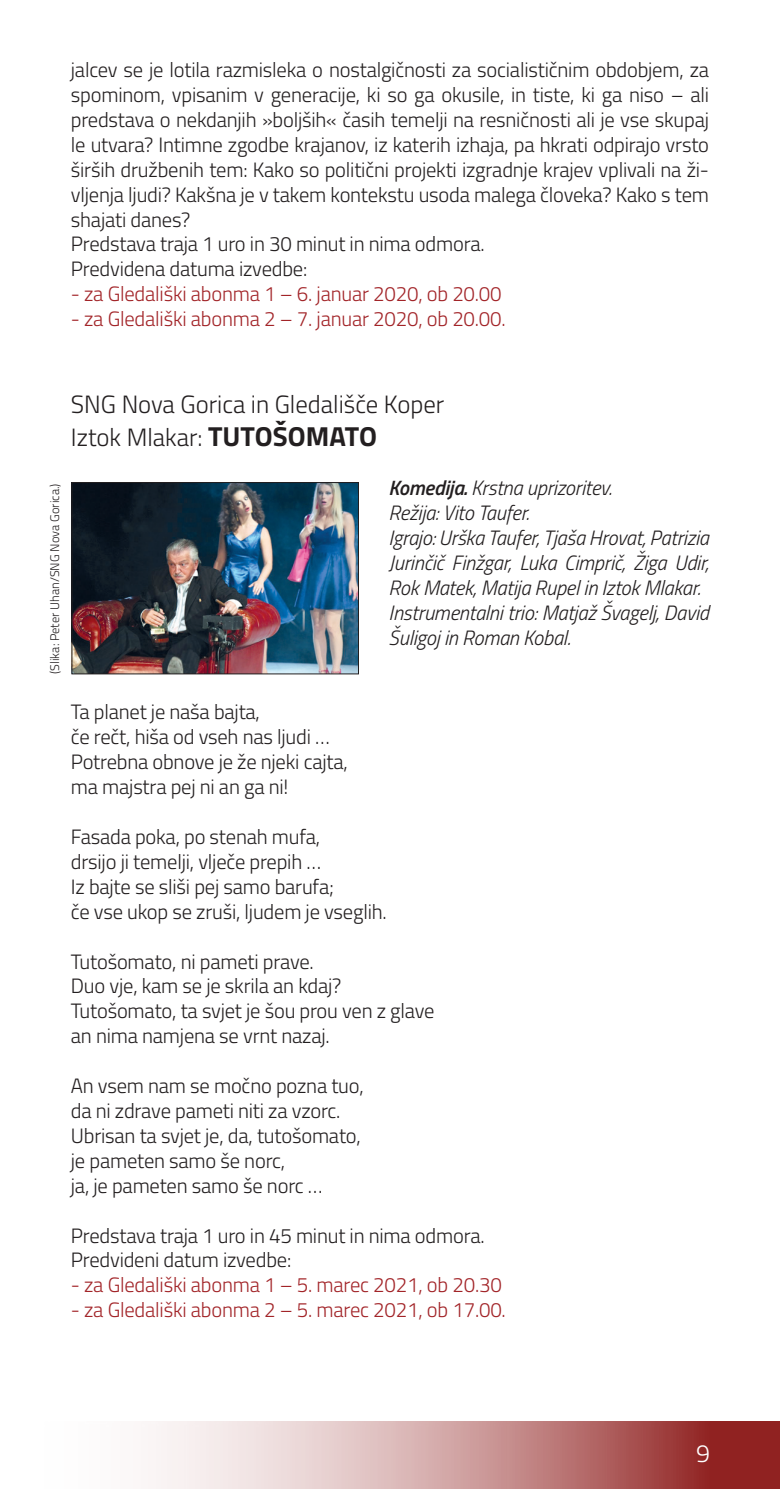
<style>
.page{position:relative;width:780px;height:1489px;background:#fff}
.page>*{position:absolute;margin:0;border:0;box-sizing:border-box;transform-origin:0 0}
.t1{font:300 25px "Titillium";color:#231f20}
.t2{font:300 25px "Titillium";color:#fff}
.t3{font:300 20.75px/25px "Titillium";letter-spacing:-.01em;color:#231f20;text-align:justify}
.t4{font:italic 300 20.75px/25px "Titillium";letter-spacing:-.01em;color:#231f20;text-align:justify}
.t5{font:300 20.75px "Titillium";letter-spacing:-.01em;color:#a22428}
.t6{font:300 12.5px "Titillium";color:#231f20}
.s1{font-weight:700;font-size:27.5px}
.s2{font-weight:600}
</style>
<div class="page">
<svg style="left:156px;top:1421px;width:624px;height:67px"></svg>
<hr style="left:0;top:1421px;width:1px;height:67px;background:#902221">
<img style="left:74px;top:484px;width:283px;height:188px">
<div style="left:72px;top:482px;width:287px;height:192px;border:1px solid #231f20"></div>
<p class="t3" style="left:71px;top:56px;width:639px">jalcev se je lotila razmisleka o nostalgičnosti za socialističnim obdobjem, za spominom, vpisanim v generacije, ki so ga okusile, in tiste, ki ga niso – ali predstava o nekdanjih »boljših« časih temelji na resničnosti ali je vse skupaj le utvara? Intimne zgodbe krajanov, iz katerih izhaja, pa hkrati odpirajo vrsto širših družbenih tem: Kako so politični projekti izgradnje krajev vplivali na ži&shy;vljenja ljudi? Kakšna je v takem kontekstu usoda malega človeka? Kako s tem shajati danes?</p>
<p class="t3" style="left:71px;top:231px;width:415px">Predstava traja 1 uro in 30 minut in nima odmora.</p>
<p class="t3" style="left:71px;top:255px;width:238px">Predvidena datuma izvedbe:</p>
<p class="t5" style="left:71px;top:279px;width:432px">- za Gledališki abonma 1 – 6. januar 2020, ob 20.00</p>
<p class="t5" style="left:71px;top:304px;width:436px">- za Gledališki abonma 2 – 7. januar 2020, ob 20.00.</p>
<p class="t6" style="left:46px;top:673px;width:192px;rotate:-90deg">(Slika: Peter Uhan/SNG Nova Gorica.)</p>
<p class="t1" style="left:71px;top:386px;width:375px">SNG Nova Gorica in Gledališče Koper</p>
<p class="t1" style="left:71px;top:419px;width:308px">Iztok Mlakar: <span class="s1">TUTOŠOMATO</span></p>
<p class="t4" style="left:388px;top:474px;width:225px"><span class="s2">Komedija.</span> Krstna uprizoritev.</p>
<p class="t4" style="left:388px;top:499px;width:142px">Režija: Vito Taufer.</p>
<p class="t4" style="left:388px;top:524px;width:322px">Igrajo: Urška Taufer, Tjaša Hrovat, Patrizia Jurinčič Finžgar, Luka Cimprič, Žiga Udir, Rok Matek, Matija Rupel in Iztok Mlakar.</p>
<p class="t4" style="left:388px;top:599px;width:322px">Instrumentalni trio: Matjaž Švagelj, David<br>Šuligoj in Roman Kobal.</p>
<p class="t3" style="left:71px;top:698px;width:191px">Ta planet je naša bajta,</p>
<p class="t3" style="left:71px;top:723px;width:260px">če rečt, hiša od vseh nas ljudi …</p>
<p class="t3" style="left:71px;top:748px;width:278px">Potrebna obnove je že njeki cajta,</p>
<p class="t3" style="left:71px;top:773px;width:219px">ma majstra pej ni an ga ni!</p>
<p class="t3" style="left:71px;top:823px;width:251px">Fasada poka, po stenah mufa,</p>
<p class="t3" style="left:71px;top:848px;width:252px">drsijo ji temelji, vlječe prepih …</p>
<p class="t3" style="left:71px;top:873px;width:265px">Iz bajte se sliši pej samo barufa;</p>
<p class="t3" style="left:71px;top:897px;width:317px">če vse ukop se zruši, ljudem je vseglih.</p>
<p class="t3" style="left:71px;top:947px;width:244px">Tutošomato, ni pameti prave.</p>
<p class="t3" style="left:71px;top:972px;width:272px">Duo vje, kam se je skrila an kdaj?</p>
<p class="t3" style="left:71px;top:997px;width:365px">Tutošomato, ta svjet je šou prou ven z glave</p>
<p class="t3" style="left:71px;top:1022px;width:260px">an nima namjena se vrnt nazaj.</p>
<p class="t3" style="left:71px;top:1072px;width:294px">An vsem nam se močno pozna tuo,</p>
<p class="t3" style="left:71px;top:1097px;width:271px">da ni zdrave pameti niti za vzorc.</p>
<p class="t3" style="left:71px;top:1122px;width:291px">Ubrisan ta svjet je, da, tutošomato,</p>
<p class="t3" style="left:71px;top:1146px;width:216px">je pameten samo še norc,</p>
<p class="t3" style="left:71px;top:1171px;width:253px">ja, je pameten samo še norc …</p>
<p class="t3" style="left:71px;top:1221px;width:415px">Predstava traja 1 uro in 45 minut in nima odmora.</p>
<p class="t3" style="left:71px;top:1246px;width:222px">Predvideni datum izvedbe:</p>
<p class="t5" style="left:71px;top:1269px;width:432px">- za Gledališki abonma 1 – 5. marec 2021, ob 20.30</p>
<p class="t5" style="left:71px;top:1294px;width:436px">- za Gledališki abonma 2 – 5. marec 2021, ob 17.00.</p>
<p class="t2" style="left:696px;top:1435px;width:16px">9</p>
</div>
